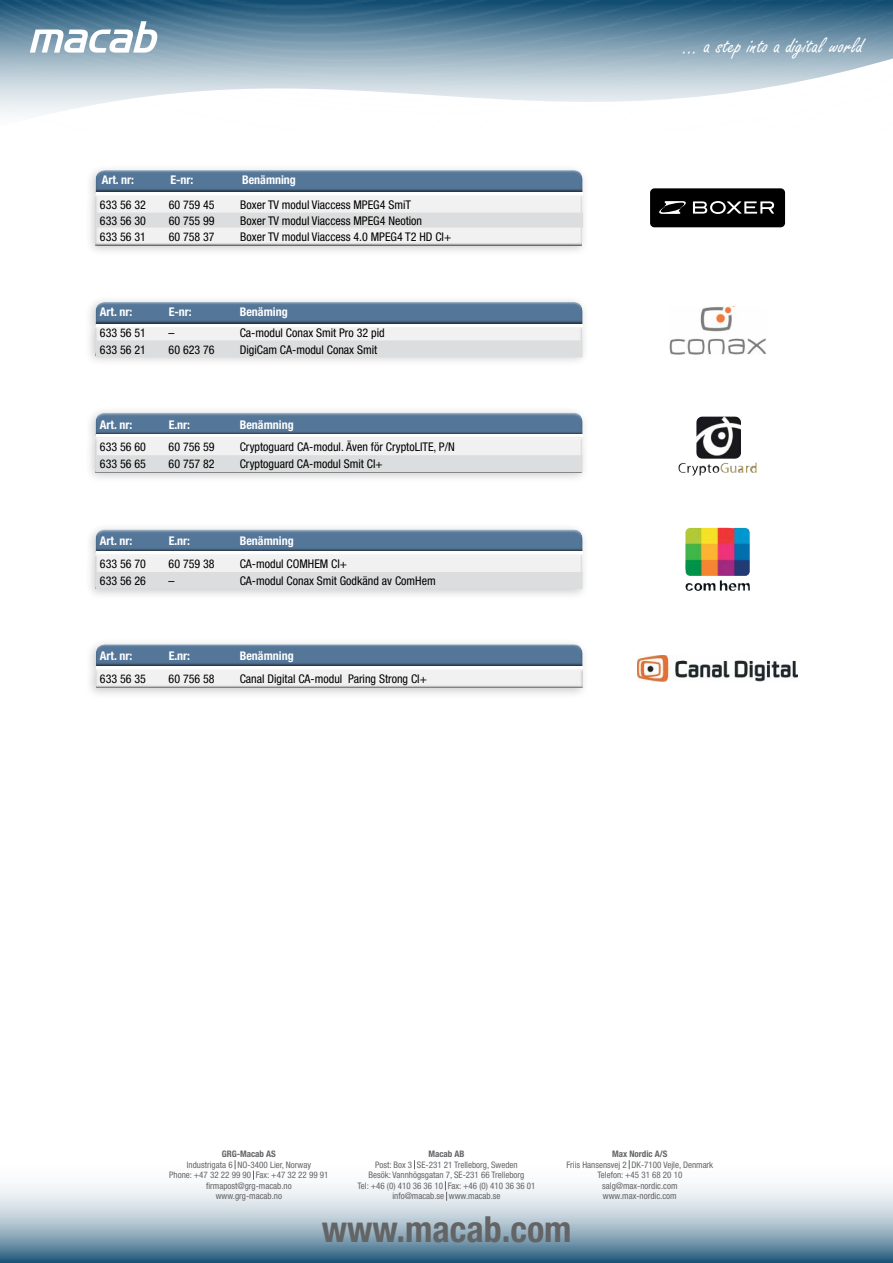
<style>
.page{position:relative;width:893px;height:1263px;background:#fff}
.page>*{position:absolute;margin:0;border:0;box-sizing:border-box;transform-origin:0 0}
.t1{font:700 condensed 36px "Helvetica Neue";color:#636466}
.t2{font:24px "Freestyle Script";color:#fff}
.t3{font:condensed 12px "Helvetica Neue";color:#000}
.t4{font:700 condensed 12px "Helvetica Neue";color:#fff}
.t5{font:condensed 9px/10.5px "Helvetica Neue";color:#636466;text-align:center}
.t6{font:700 condensed 9px "Helvetica Neue";color:#636466}
</style>
<div class="page">
<svg style="left:0;top:1160px;width:893px;height:103px"></svg>
<img style="left:0;top:0;width:893px;height:116px">
<svg style="left:30px;top:21px;width:128px;height:32px"></svg>
<svg style="left:445px;top:1181px;width:2px;height:20px"></svg>
<div style="left:85px;top:163px;width:504px;height:94px;background:#000;opacity:.2"></div>
<div style="left:95px;top:169px;width:488px;height:30px;background:#fff;opacity:.75"></div>
<div style="left:95px;top:175px;width:488px;height:72px;background:#000;opacity:.75"></div>
<hr style="left:96px;top:192px;width:486px;height:2px;background:#fff">
<div style="left:85px;top:406px;width:504px;height:78px;background:#000;opacity:.2"></div>
<div style="left:95px;top:412px;width:488px;height:30px;background:#fff;opacity:.75"></div>
<div style="left:95px;top:418px;width:488px;height:57px;background:#000;opacity:.75"></div>
<hr style="left:96px;top:435px;width:486px;height:2px;background:#fff">
<div style="left:85px;top:523px;width:504px;height:77px;background:#000;opacity:.2"></div>
<div style="left:95px;top:529px;width:488px;height:29px;background:#fff;opacity:.75"></div>
<div style="left:95px;top:535px;width:488px;height:57px;background:#000;opacity:.75"></div>
<hr style="left:96px;top:551px;width:486px;height:3px;background:#fff">
<div style="left:85px;top:637px;width:505px;height:62px;background:#000;opacity:.2"></div>
<div style="left:96px;top:643px;width:487px;height:30px;background:#fff;opacity:.75"></div>
<div style="left:96px;top:649px;width:487px;height:41px;background:#000;opacity:.75"></div>
<hr style="left:96px;top:666px;width:486px;height:3px;background:#fff">
<div style="left:96px;top:213px;width:487px;height:14px;background:#dcddde"></div>
<img style="left:638px;top:656px;width:159px;height:26px">
<div style="left:650px;top:188px;width:135px;height:39px;background:#000;border-radius:4px"></div>
<svg style="left:659px;top:201px;width:27px;height:13px"></svg>
<svg style="left:693px;top:201px;width:81px;height:13px"></svg>
<img style="left:669px;top:306px;width:97px;height:48px">
<div style="left:84px;top:295px;width:506px;height:71px;background:#000;opacity:.2"></div>
<div style="left:92px;top:301px;width:491px;height:30px;background:#fff;opacity:.75"></div>
<div style="left:92px;top:307px;width:491px;height:51px;background:#000;opacity:.75"></div>
<hr style="left:96px;top:324px;width:486px;height:2px;background:#fff">
<div style="left:96px;top:340px;width:487px;height:17px;background:#dcddde"></div>
<div style="left:96px;top:455px;width:487px;height:17px;background:#dcddde"></div>
<div style="left:96px;top:572px;width:487px;height:17px;background:#dcddde"></div>
<img style="left:685px;top:528px;width:65px;height:63px">
<img style="left:696px;top:416px;width:59px;height:50px">
<p class="t4" style="left:102px;top:172px;width:34px">Art. nr:</p>
<p class="t4" style="left:170px;top:172px;width:25px">E-nr:</p>
<p class="t4" style="left:242px;top:172px;width:55px">Benämning</p>
<p class="t3" style="left:100px;top:198px;width:48px">633 56 32</p>
<p class="t3" style="left:169px;top:198px;width:48px">60 759 45</p>
<p class="t3" style="left:240px;top:198px;width:172px">Boxer TV modul Viaccess MPEG4 SmiT</p>
<p class="t3" style="left:100px;top:214px;width:48px">633 56 30</p>
<p class="t3" style="left:169px;top:214px;width:48px">60 755 99</p>
<p class="t3" style="left:240px;top:214px;width:183px">Boxer TV modul Viaccess MPEG4 Neotion</p>
<p class="t3" style="left:100px;top:230px;width:48px">633 56 31</p>
<p class="t3" style="left:169px;top:230px;width:48px">60 758 37</p>
<p class="t3" style="left:240px;top:230px;width:212px">Boxer TV modul Viaccess 4.0 MPEG4 T2 HD CI+</p>
<p class="t4" style="left:100px;top:304px;width:34px">Art. nr:</p>
<p class="t4" style="left:169px;top:304px;width:25px">E-nr:</p>
<p class="t4" style="left:240px;top:304px;width:49px">Benäming</p>
<p class="t3" style="left:100px;top:325px;width:48px">633 56 51</p>
<p class="t3" style="left:169px;top:325px;width:7px">–</p>
<p class="t3" style="left:240px;top:325px;width:146px">Ca-modul Conax Smit Pro 32 pid</p>
<p class="t3" style="left:100px;top:342px;width:48px">633 56 21</p>
<p class="t3" style="left:169px;top:342px;width:48px">60 623 76</p>
<p class="t3" style="left:240px;top:342px;width:139px">DigiCam CA-modul Conax Smit</p>
<p class="t4" style="left:100px;top:417px;width:34px">Art. nr:</p>
<p class="t4" style="left:169px;top:417px;width:23px">E.nr:</p>
<p class="t4" style="left:240px;top:417px;width:55px">Benämning</p>
<p class="t3" style="left:100px;top:440px;width:48px">633 56 60</p>
<p class="t3" style="left:169px;top:440px;width:48px">60 756 59</p>
<p class="t3" style="left:240px;top:440px;width:216px">Cryptoguard CA-modul. Även för CryptoLITE, P/N</p>
<p class="t3" style="left:100px;top:457px;width:48px">633 56 65</p>
<p class="t3" style="left:169px;top:457px;width:48px">60 757 82</p>
<p class="t3" style="left:240px;top:457px;width:145px">Cryptoguard CA-modul Smit CI+</p>
<p class="t4" style="left:100px;top:534px;width:34px">Art. nr:</p>
<p class="t4" style="left:169px;top:534px;width:23px">E.nr:</p>
<p class="t4" style="left:240px;top:534px;width:55px">Benämning</p>
<p class="t3" style="left:100px;top:557px;width:48px">633 56 70</p>
<p class="t3" style="left:169px;top:557px;width:48px">60 759 38</p>
<p class="t3" style="left:240px;top:557px;width:109px">CA-modul COMHEM CI+</p>
<p class="t3" style="left:100px;top:574px;width:48px">633 56 26</p>
<p class="t3" style="left:169px;top:574px;width:7px">–</p>
<p class="t3" style="left:240px;top:574px;width:198px">CA-modul Conax Smit Godkänd av ComHem</p>
<p class="t4" style="left:100px;top:649px;width:34px">Art. nr:</p>
<p class="t4" style="left:169px;top:649px;width:23px">E.nr:</p>
<p class="t4" style="left:240px;top:649px;width:55px">Benämning</p>
<p class="t3" style="left:100px;top:672px;width:48px">633 56 35</p>
<p class="t3" style="left:169px;top:672px;width:48px">60 756 58</p>
<p class="t3" style="left:240px;top:672px;width:189px">Canal Digital CA-modul Paring Strong CI+</p>
<h2 class="t2" style="left:684px;top:33px;width:181px">... a step into a digital world</h2>
<p class="t6" style="left:222px;top:1148px;width:56px">GRG-Macab AS</p>
<p class="t5" style="left:169px;top:1159px;width:161px">Industrigata 6 NO-3400 Lier, Norway<br>Phone: +47 32 22 99 90 Fax: +47 32 22 99 91 firmapost@grg-macab.no<br>www.grg-macab.no</p>
<h1 class="t1" style="left:322px;top:1207px;width:251px">www.macab.com</h1>
<p class="t6" style="left:612px;top:1148px;width:57px">Max Nordic A/S</p>
<p class="t5" style="left:566px;top:1159px;width:148px">Friis Hansensvej 2 DK-7100 Vejle, Denmark<br>Telefon: +45 31 68 20 10 salg@max-nordic.com www.max-nordic.com</p>
<p class="t6" style="left:428px;top:1148px;width:38px">Macab AB</p>
<p class="t5" style="left:357px;top:1159px;width:180px">Post: Box 3 SE-231 21 Trelleborg, Sweden<br>Besök: Vannhögsgatan 7, SE-231 66 Trelleborg<br>Tel: +46 (0) 410 36 36 10 Fax: +46 (0) 410 36 36 01 info@macab.se www.macab.se</p>
</div>
